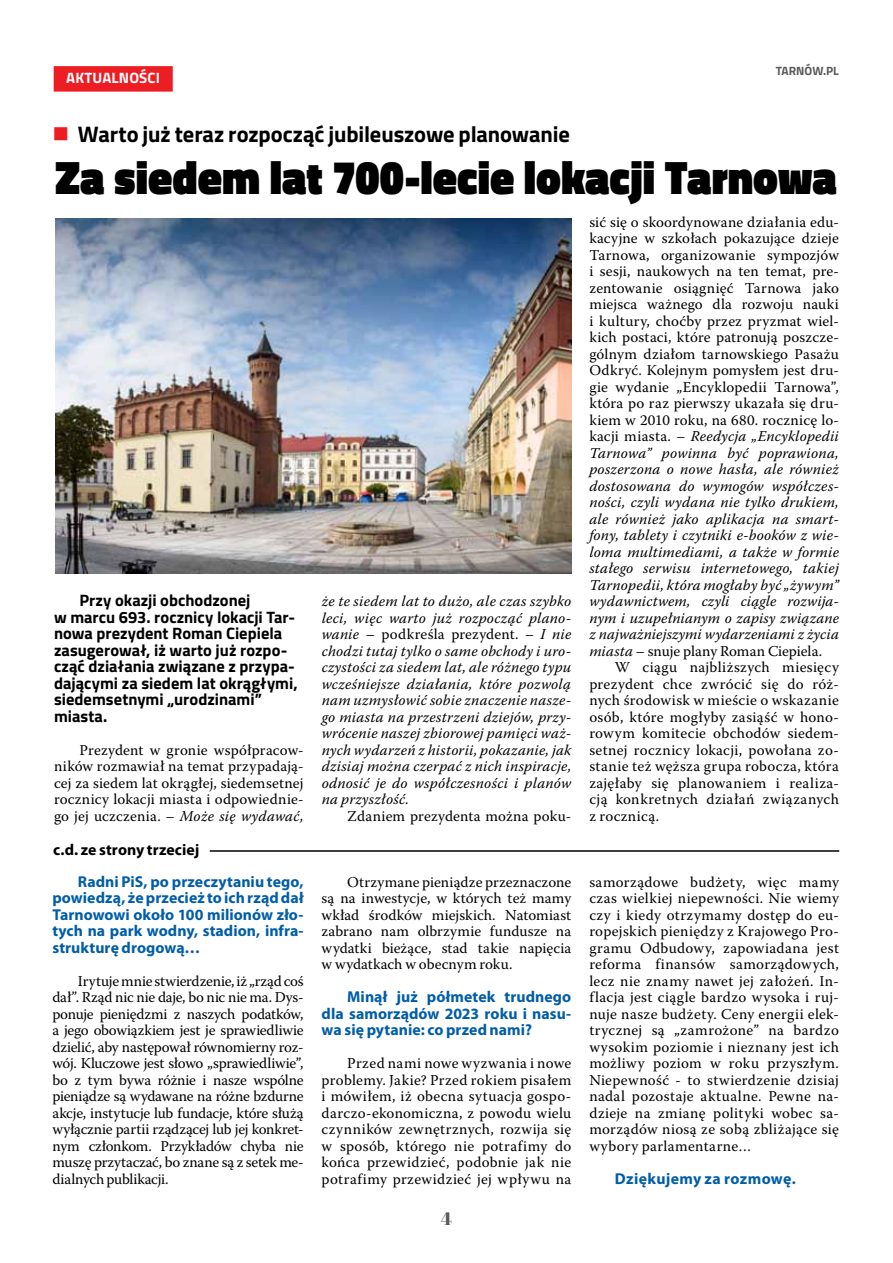
<style>
.page{position:relative;width:893px;height:1263px;background:#fff}
.page>*{position:absolute;margin:0;border:0;box-sizing:border-box;transform-origin:0 0}
.t1{font:900 47.55px "Titillium";color:#000;scale:.93 1}
.t2{font:700 22.5px "Titillium";letter-spacing:-.005em;color:#000}
.t3{font:18px "Abril Fatface";color:#58595b}
.t4{font:700 16.5px/16.5px "Titillium";color:#000}
.t5{font:700 15.75px/16.5px "Myriad Pro";letter-spacing:.005em;color:#005da8;text-align:justify}
.t6{font:700 15.75px "Myriad Pro";letter-spacing:.025em;color:#005da8}
.t7{font:700 15.75px "Myriad Pro";letter-spacing:.005em;color:#000}
.t8{font:15px/16.5px "Warnock Pro";letter-spacing:.015em;color:#000;text-align:justify}
.t9{font:italic 15px/16.5px "Warnock Pro";letter-spacing:.015em;color:#000;text-align:justify}
.t10{font:700 15px "Titillium";letter-spacing:.01em;color:#fff}
.t11{font:700 12px "Titillium";color:#58595b}
.s1{color:#ed1d24}
.s2{font-style:italic}
.s3{font-style:normal}
</style>
<div class="page">
<div style="left:54px;top:66px;width:119px;height:26px;background:#ed1d24"></div>
<img style="left:55px;top:218px;width:516px;height:356px">
<hr style="left:210px;top:850px;width:629px;height:2px;background:#000">
<p class="t10" style="left:66px;top:66px;width:95px">AKTUALNOŚCI</p>
<p class="t11" style="left:776px;top:62px;width:65px">TARNÓW.PL</p>
<h2 class="t2" style="left:52px;top:117px;width:519px"><span class="s1">■</span> Warto już teraz rozpocząć jubileuszowe planowanie</h2>
<h1 class="t1" style="left:55px;top:142px;width:842px">Za siedem lat 700-lecie lokacji Tarnowa</h1>
<p class="t4" style="left:54px;top:591px;width:245px;text-indent:26px">Przy okazji obchodzonej<br>w marcu 693. rocznicy lokacji Tar&shy;nowa prezydent Roman Ciepiela zasugerował, iż warto już rozpo&shy;cząć działania związane z przypa&shy;dającymi za siedem lat okrągłymi, siedemsetnymi „urodzinami” miasta.</p>
<p class="t8" style="left:54px;top:741px;width:251px;text-indent:26px">Prezydent w gronie współpracow&shy;ników rozmawiał na temat przypadają&shy;cej za siedem lat okrągłej, siedemsetnej rocznicy lokacji miasta i odpowiednie&shy;go jej uczczenia. <span class="s2">– Może się wydawać,</span></p>
<p class="t7" style="left:53px;top:839px;width:148px">c.d. ze strony trzeciej</p>
<p class="t5" style="left:52px;top:872px;width:253px;text-indent:26px">Radni PiS, po przeczytaniu tego, powiedzą, że przecież to ich rząd dał Tarnowowi około 100 milionów zło&shy;tych na park wodny, stadion, infra&shy;strukturę drogową…</p>
<p class="t8" style="left:52px;top:972px;width:253px;text-indent:26px">Irytuje mnie stwierdzenie, iż „rząd coś dał”. Rząd nic nie daje, bo nic nie ma. Dys&shy;ponuje pieniędzmi z naszych podatków, a jego obowiązkiem jest je sprawiedliwie dzielić, aby następował równomierny roz&shy;wój. Kluczowe jest słowo „sprawiedliwie”, bo z tym bywa różnie i nasze wspólne pieniądze są wydawane na różne bzdurne akcje, instytucje lub fundacje, które służą wyłącznie partii rządzącej lub jej konkret&shy;nym członkom. Przykładów chyba nie muszę przytaczać, bo znane są z setek me&shy;dialnych publikacji.</p>
<p class="t9" style="left:322px;top:593px;width:251px">że te siedem lat to dużo, ale czas szybko leci, więc warto już rozpocząć plano&shy;wanie <span class="s3">– podkreśla prezydent.</span> – I nie chodzi tutaj tylko o same obchody i uro&shy;czystości za siedem lat, ale różnego typu wcześniejsze działania, które pozwolą nam uzmysłowić sobie znaczenie nasze&shy;go miasta na przestrzeni dziejów, przy&shy;wrócenie naszej zbiorowej pamięci waż&shy;nych wydarzeń z historii, pokazanie, jak dzisiaj można czerpać z nich inspiracje, odnosić je do współczesności i planów na przyszłość.</p>
<p class="t8" style="left:347px;top:807px;width:226px">Zdaniem prezydenta można poku-</p>
<p class="t8" style="left:589px;top:213px;width:251px">sić się o skoordynowane działania edu&shy;kacyjne w szkołach pokazujące dzieje Tarnowa, organizowanie sympozjów i sesji, naukowych na ten temat, pre&shy;zentowanie osiągnięć Tarnowa jako miejsca ważnego dla rozwoju nauki i kultury, choćby przez pryzmat wiel&shy;kich postaci, które patronują poszcze&shy;gólnym działom tarnowskiego Pasażu Odkryć. Kolejnym pomysłem jest dru&shy;gie wydanie „Encyklopedii Tarnowa”, która po raz pierwszy ukazała się dru&shy;kiem w 2010 roku, na 680. rocznicę lo&shy;kacji miasta. <span class="s2">– Reedycja „Encyklopedii Tarnowa” powinna być poprawiona, poszerzona o nowe hasła, ale również dostosowana do wymogów współczes&shy;ności, czyli wydana nie tylko drukiem, ale również jako aplikacja na smart&shy;fony, tablety i czytniki e-booków z wie&shy;loma multimediami, a także w formie stałego serwisu internetowego, takiej Tarnopedii, która mogłaby być „żywym” wydawnictwem, czyli ciągle rozwija&shy;nym i uzupełnianym o zapisy związane z najważniejszymi wydarzeniami z życia miasta</span> – snuje plany Roman Ciepiela.</p>
<p class="t8" style="left:589px;top:659px;width:251px;text-indent:26px">W ciągu najbliższych miesięcy prezydent chce zwrócić się do róż&shy;nych środowisk w mieście o wskazanie osób, które mogłyby zasiąść w hono&shy;rowym komitecie obchodów siedem&shy;setnej rocznicy lokacji, powołana zo&shy;stanie też węższa grupa robocza, która zajęłaby się planowaniem i realiza&shy;cją konkretnych działań związanych z rocznicą.</p>
<p class="t8" style="left:322px;top:873px;width:251px;text-indent:26px">Otrzymane pieniądze przeznaczone są na inwestycje, w których też mamy wkład środków miejskich. Natomiast zabrano nam olbrzymie fundusze na wydatki bieżące, stad takie napięcia w wydatkach w obecnym roku.</p>
<p class="t5" style="left:322px;top:988px;width:251px;text-indent:26px">Minął już półmetek trudnego dla samorządów 2023 roku i nasu&shy;wa się pytanie: co przed nami?</p>
<p class="t8" style="left:322px;top:1055px;width:251px;text-indent:26px">Przed nami nowe wyzwania i nowe problemy. Jakie? Przed rokiem pisałem i mówiłem, iż obecna sytuacja gospo&shy;darczo-ekonomiczna, z powodu wielu czynników zewnętrznych, rozwija się w sposób, którego nie potrafimy do końca przewidzieć, podobnie jak nie potrafimy przewidzieć jej wpływu na</p>
<p class="t3" style="left:441px;top:1206px;width:12px">4</p>
<p class="t8" style="left:589px;top:873px;width:251px">samorządowe budżety, więc mamy czas wielkiej niepewności. Nie wiemy czy i kiedy otrzymamy dostęp do eu&shy;ropejskich pieniędzy z Krajowego Pro&shy;gramu Odbudowy, zapowiadana jest reforma finansów samorządowych, lecz nie znamy nawet jej założeń. In&shy;flacja jest ciągle bardzo wysoka i ruj&shy;nuje nasze budżety. Ceny energii elek&shy;trycznej są „zamrożone” na bardzo wysokim poziomie i nieznany jest ich możliwy poziom w roku przyszłym.<br>Niepewność - to stwierdzenie dzisiaj nadal pozostaje aktualne. Pewne na&shy;dzieje na zmianę polityki wobec sa&shy;morządów niosą ze sobą zbliżające się wybory parlamentarne…</p>
<p class="t6" style="left:615px;top:1168px;width:182px">Dziękujemy za rozmowę.</p>
</div>
